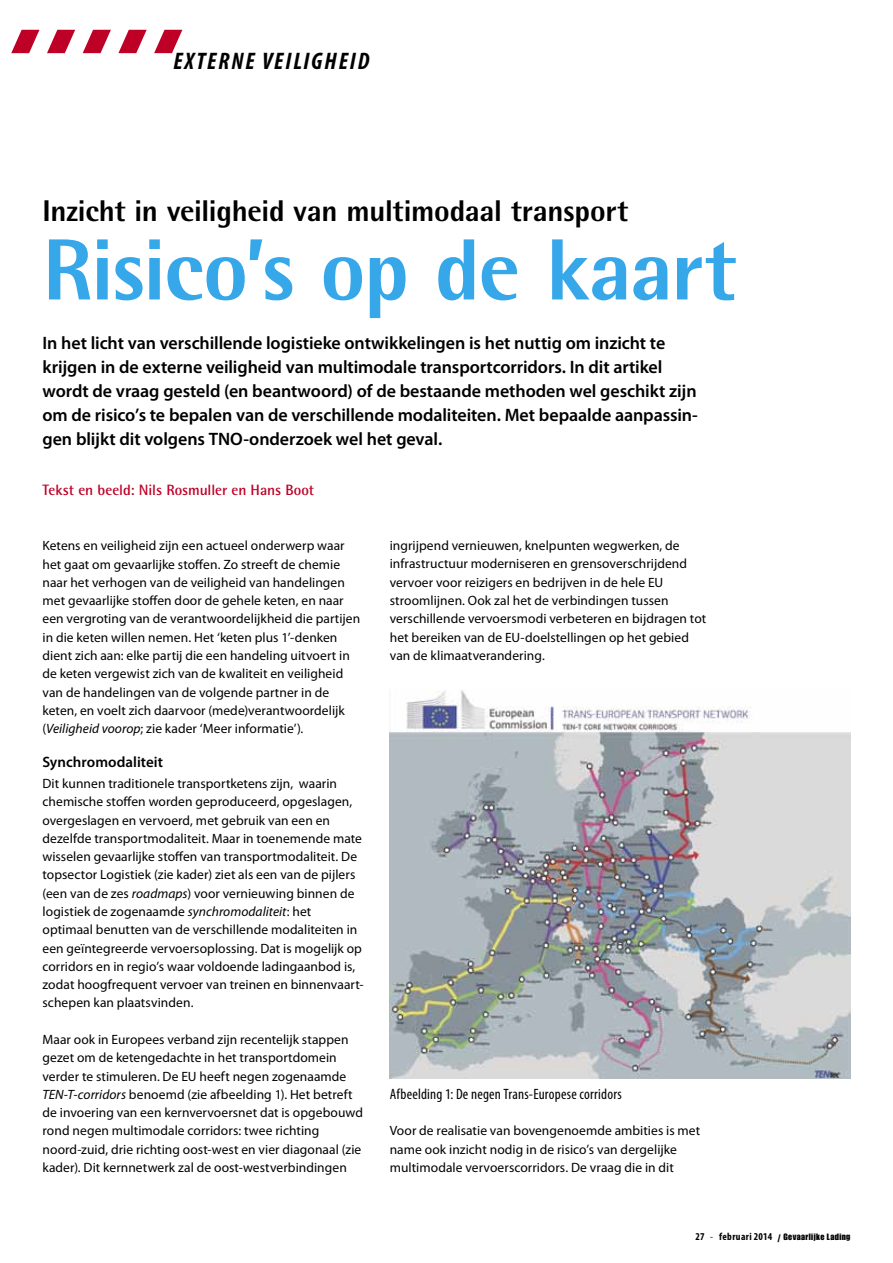
<style>
.page{position:relative;width:893px;height:1263px;background:#fff}
.page>*{position:absolute;margin:0;border:0;box-sizing:border-box;transform-origin:0 0}
.t1{font:800 87px "Rotis Semi Sans Std";letter-spacing:-.015em;color:#36a7e9}
.t2{font:800 30px "Rotis Semi Sans Std";letter-spacing:-.01em;color:#000}
.t3{font:italic 700 condensed 24px "Myriad Pro";letter-spacing:.085em;color:#000}
.t4{font:600 18px/24px "Myriad Pro";letter-spacing:-.005em;color:#000}
.t5{font:condensed 15px "Myriad Pro";letter-spacing:.015em;color:#000}
.t6{font:700 15px "Rotis Semi Sans Std";letter-spacing:-.005em;color:#be0027}
.t7{font:600 15px "Myriad Pro";color:#000}
.t8{font:13.5px/18.3px "Myriad Pro";letter-spacing:.005em;color:#000}
.t9{font:9px "Impact LT Std";letter-spacing:.045em;color:#000}
.s1{font-style:italic}
.s2{font-family:"Myriad Pro";font-weight:700;font-stretch:condensed;font-size:10.5px}
.s3{font-family:"Myriad Pro";font-stretch:condensed;font-size:10.5px}
.s4{font-size:10.5px}
</style>
<div class="page">
<svg style="left:11px;top:30px;width:28px;height:23px"></svg>
<svg style="left:47px;top:30px;width:28px;height:23px"></svg>
<svg style="left:83px;top:30px;width:28px;height:23px"></svg>
<svg style="left:118px;top:30px;width:29px;height:23px"></svg>
<svg style="left:154px;top:30px;width:28px;height:23px"></svg>
<img style="left:390px;top:690px;width:460px;height:389px">
<h3 class="t3" style="left:173px;top:47px;width:197px">EXTERNE VEILIGHEID</h3>
<h2 class="t2" style="left:43px;top:192px;width:587px">Inzicht in veiligheid van multimodaal transport</h2>
<h1 class="t1" style="left:43px;top:215px;width:695px">Risico’s op de kaart</h1>
<p class="t4" style="left:43px;top:331px;width:657px">In het licht van verschillende logistieke ontwikkelingen is het nuttig om inzicht te krijgen in de externe veiligheid van multimodale transportcorridors. In dit artikel wordt de vraag gesteld (en beantwoord) of de bestaande methoden wel geschikt zijn om de risico’s te bepalen van de verschillende modaliteiten. Met bepaalde aanpassin&shy;gen blijkt dit volgens TNO-onderzoek wel het geval.</p>
<p class="t6" style="left:43px;top:481px;width:273px">Tekst en beeld: Nils Rosmuller en Hans Boot</p>
<p class="t8" style="left:43px;top:536px;width:319px">Ketens en veiligheid zijn een actueel onderwerp waar het gaat om gevaarlijke stoffen. Zo streeft de chemie naar het verhogen van de veiligheid van handelingen met gevaarlijke stoffen door de gehele keten, en naar een vergroting van de verantwoordelijkheid die partijen in die keten willen nemen. Het ‘keten plus 1’-denken dient zich aan: elke partij die een handeling uitvoert in de keten vergewist zich van de kwaliteit en veiligheid van de handelingen van de volgende partner in de keten, en voelt zich daarvoor (mede)verantwoordelijk (<span class="s1">Veiligheid voorop</span>; zie kader ‘Meer informatie’).</p>
<p class="t7" style="left:43px;top:752px;width:122px">Synchromodaliteit</p>
<p class="t8" style="left:43px;top:774px;width:323px">Dit kunnen traditionele transportketens zijn, waarin chemische stoffen worden geproduceerd, opgeslagen, overgeslagen en vervoerd, met gebruik van een en dezelfde transportmodaliteit. Maar in toenemende mate wisselen gevaarlijke stoffen van transportmodaliteit. De topsector Logistiek (zie kader) ziet als een van de pijlers (een van de zes <span class="s1">roadmaps</span>) voor vernieuwing binnen de logistiek de zogenaamde <span class="s1">synchromodaliteit</span>: het optimaal benutten van de verschillende modaliteiten in een geïntegreerde vervoersoplossing. Dat is mogelijk op corridors en in regio’s waar voldoende ladingaanbod is, zodat hoogfrequent vervoer van treinen en binnenvaart&shy;schepen kan plaatsvinden.</p>
<p class="t8" style="left:43px;top:1030px;width:322px">Maar ook in Europees verband zijn recentelijk stappen gezet om de ketengedachte in het transportdomein verder te stimuleren. De EU heeft negen zogenaamde <span class="s1">TEN-T-corridors</span> benoemd (zie afbeelding 1). Het betreft de invoering van een kernvervoersnet dat is opgebouwd rond negen multimodale corridors: twee richting noord-zuid, drie richting oost-west en vier diagonaal (zie kader). Dit kernnetwerk zal de oost-westverbindingen</p>
<p class="t8" style="left:390px;top:536px;width:318px">ingrijpend vernieuwen, knelpunten wegwerken, de infrastructuur moderniseren en grensoverschrijdend vervoer voor reizigers en bedrijven in de hele EU stroomlijnen. Ook zal het de verbindingen tussen verschillende vervoersmodi verbeteren en bijdragen tot het bereiken van de EU-doelstellingen op het gebied van de klimaatverandering.</p>
<p class="t5" style="left:390px;top:1085px;width:233px">Afbeelding 1: De negen Trans-Europese corridors</p>
<p class="t8" style="left:390px;top:1121px;width:312px">Voor de realisatie van bovengenoemde ambities is met name ook inzicht nodig in de risico’s van dergelijke multimodale vervoerscorridors. De vraag die in dit</p>
<p class="t9" style="left:695px;top:1232px;width:157px"><span class="s2">27</span> <span class="s3">-</span> <span class="s2">februari 2014</span> <span class="s4">/</span> Gevaarlijke Lading</p>
</div>
